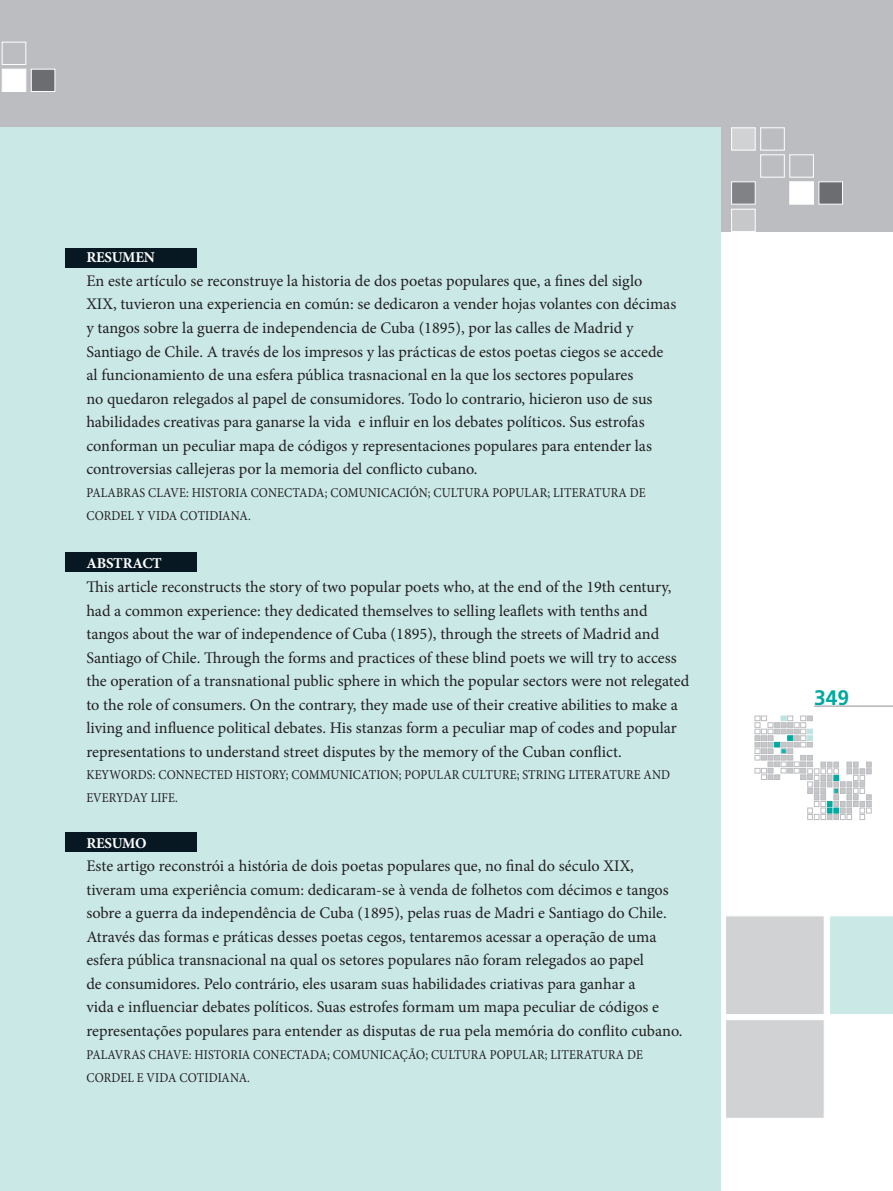
<style>
.page{position:relative;width:893px;height:1191px;background:#fff}
.page>*{position:absolute;margin:0;border:0;box-sizing:border-box;transform-origin:0 0}
.t1{font:700 21px "Frutiger";color:#00a9a0}
.t2{font:16.2px/23.5px "Minion Pro";color:#231f20}
.t3{font:700 15px "Minion Pro";letter-spacing:-.015em;color:#fff}
.t4{font:13.5px/23.5px "Minion Pro";letter-spacing:.01em;color:#231f20;scale:.9 1}
</style>
<div class="page">
<svg style="left:755px;top:716px;width:116px;height:103px"></svg>
<hr style="left:814px;top:706px;width:79px;height:1px;background:#b2b3b7">
<div style="left:0;top:0;width:893px;height:232px;background:#bcbdc0"></div>
<div style="left:725px;top:915px;width:100px;height:100px;background:#d1d2d4;border:1px solid #fff"></div>
<div style="left:830px;top:916px;width:63px;height:98px;background:#c9e8e6"></div>
<div style="left:731px;top:182px;width:24px;height:22px;background:#808285"></div>
<div style="left:790px;top:182px;width:24px;height:22px;background:#fff"></div>
<div style="left:819px;top:182px;width:24px;height:22px;background:#6c6d70"></div>
<div style="left:760px;top:155px;width:24px;height:22px;border:1px solid #fff"></div>
<div style="left:790px;top:155px;width:24px;height:22px;border:1px solid #fff"></div>
<div style="left:731px;top:128px;width:24px;height:22px;background:#d1d2d4;border:1px solid #fff"></div>
<div style="left:760px;top:128px;width:24px;height:22px;border:1px solid #fff"></div>
<div style="left:731px;top:209px;width:24px;height:23px;background:#c7c8ca;border:1px solid #fff"></div>
<div style="left:2px;top:69px;width:24px;height:23px;background:#fff"></div>
<div style="left:31px;top:69px;width:24px;height:23px;background:#6c6d70;border:1px solid #fff"></div>
<div style="left:2px;top:42px;width:24px;height:23px;border:1px solid #fff"></div>
<div style="left:725px;top:1019px;width:100px;height:99px;background:#d1d2d4;border:1px solid #fff"></div>
<div style="left:0;top:128px;width:721px;height:1063px;background:#c9e8e6"></div>
<div style="left:65px;top:248px;width:131px;height:20px;background:#071822"></div>
<div style="left:65px;top:552px;width:131px;height:20px;background:#071822"></div>
<div style="left:65px;top:832px;width:131px;height:20px;background:#071822"></div>
<p class="t3" style="left:86px;top:247px;width:70px">RESUMEN</p>
<p class="t2" style="left:86px;top:269px;width:591px">En este artículo se reconstruye la historia de dos poetas populares que, a fines del siglo XIX, tuvieron una experiencia en común: se dedicaron a vender hojas volantes con décimas y tangos sobre la guerra de independencia de Cuba (1895), por las calles de Madrid y Santiago de Chile. A través de los impresos y las prácticas de estos poetas ciegos se accede al funcionamiento de una esfera pública trasnacional en la que los sectores populares<br>no quedaron relegados al papel de consumidores. Todo lo contrario, hicieron uso de sus habilidades creativas para ganarse la vida e influir en los debates políticos. Sus estrofas conforman un peculiar mapa de códigos y representaciones populares para entender las controversias callejeras por la memoria del conflicto cubano.</p>
<p class="t4" style="left:86px;top:481px;width:623px">PALABRAS CLAVE: HISTORIA CONECTADA; COMUNICACIÓN; CULTURA POPULAR; LITERATURA DE<br>CORDEL Y VIDA COTIDIANA.</p>
<p class="t3" style="left:86px;top:553px;width:77px">ABSTRACT</p>
<p class="t2" style="left:86px;top:575px;width:604px">This article reconstructs the story of two popular poets who, at the end of the 19th century, had a common experience: they dedicated themselves to selling leaflets with tenths and tangos about the war of independence of Cuba (1895), through the streets of Madrid and Santiago of Chile. Through the forms and practices of these blind poets we will try to access the operation of a transnational public sphere in which the popular sectors were not relegated to the role of consumers. On the contrary, they made use of their creative abilities to make a living and influence political debates. His stanzas form a peculiar map of codes and popular representations to understand street disputes by the memory of the Cuban conflict.</p>
<p class="t4" style="left:86px;top:764px;width:650px;line-height:22.5px">KEYWORDS: CONNECTED HISTORY; COMMUNICATION; POPULAR CULTURE; STRING LITERATURE AND<br>EVERYDAY LIFE.</p>
<p class="t3" style="left:86px;top:832px;width:62px">RESUMO</p>
<p class="t2" style="left:86px;top:854px;width:598px">Este artigo reconstrói a história de dois poetas populares que, no final do século XIX, tiveram uma experiência comum: dedicaram-se à venda de folhetos com décimos e tangos sobre a guerra da independência de Cuba (1895), pelas ruas de Madri e Santiago do Chile.<br>Através das formas e práticas desses poetas cegos, tentaremos acessar a operação de uma esfera pública transnacional na qual os setores populares não foram relegados ao papel<br>de consumidores. Pelo contrário, eles usaram suas habilidades criativas para ganhar a<br>vida e influenciar debates políticos. Suas estrofes formam um mapa peculiar de códigos e representações populares para entender as disputas de rua pela memória do conflito cubano.</p>
<p class="t4" style="left:86px;top:1042px;width:620px">PALAVRAS CHAVE: HISTORIA CONECTADA; COMUNICAÇÃO; CULTURA POPULAR; LITERATURA DE<br>CORDEL E VIDA COTIDIANA.</p>
<p class="t1" style="left:814px;top:685px;width:37px">349</p>
</div>
